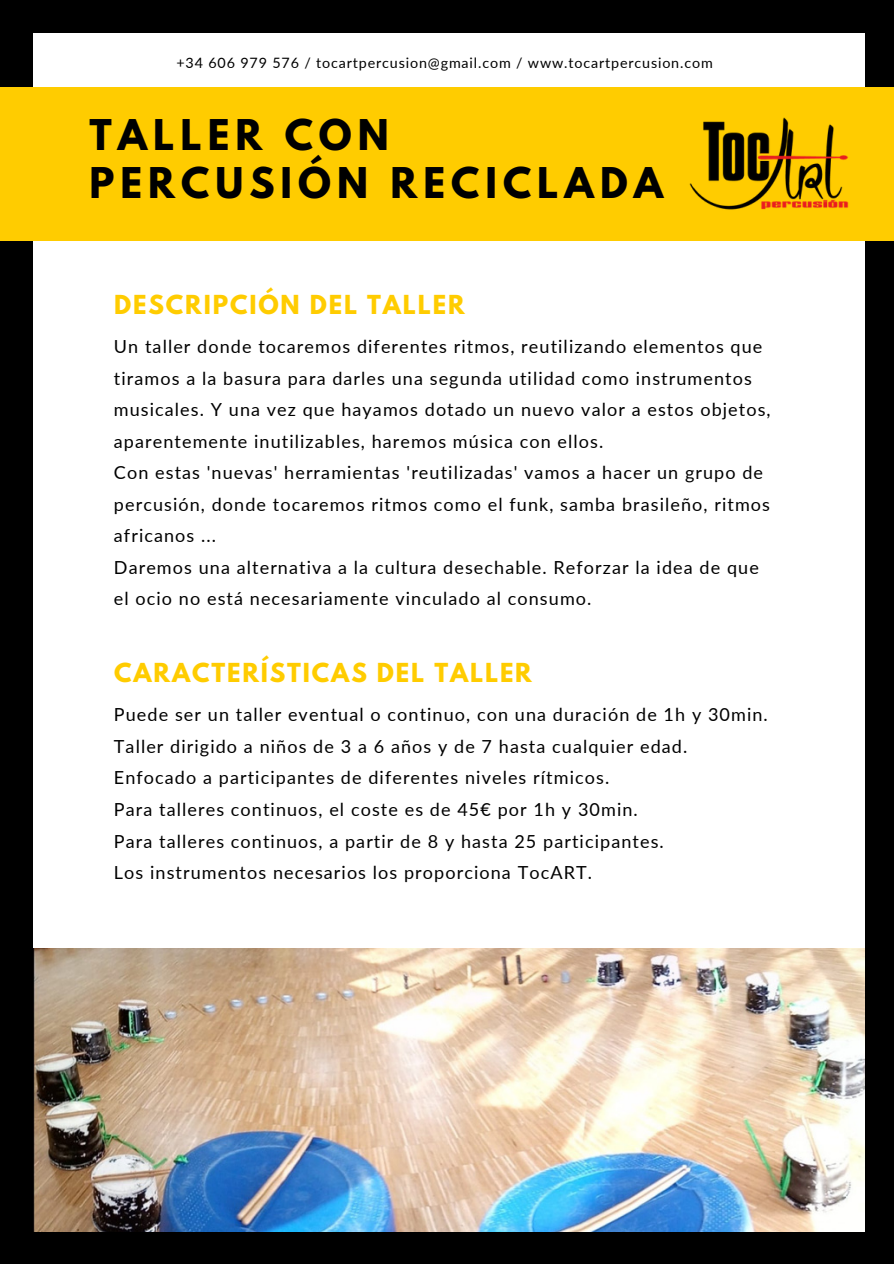
<style>
.page{position:relative;width:894px;height:1264px;background:#fff}
.page>*{position:absolute;margin:0;border:0;box-sizing:border-box;transform-origin:0 0}
.t1{font:700 37.5px/47.2px "League Spartan";letter-spacing:.16em;color:#000}
.t2{font:700 23.25px "League Spartan";letter-spacing:.08em;color:#fc0}
.t3{font:18px/31.5px "Lato";letter-spacing:.06em;color:#000}
.t4{font:14.25px "Lato";letter-spacing:.06em;color:#000}
</style>
<div class="page">
<div style="left:0;top:0;width:893px;height:1263px;background:#000"></div>
<div style="left:34px;top:33px;width:830px;height:1198px;background:#fff"></div>
<div style="left:0;top:87px;width:893px;height:154px;background:#fc0"></div>
<img style="left:34px;top:948px;width:830px;height:283px">
<img style="left:689px;top:75px;width:176px;height:177px">
<p class="t4" style="left:176px;top:54px;width:537px">+34 606 979 576 / tocartpercusion@gmail.com / www.tocartpercusion.com</p>
<p class="t1" style="left:89px;top:116px;width:575px">TALLER CON<br>PERCUSIÓN RECICLADA</p>
<p class="t2" style="left:114px;top:293px;width:352px">DESCRIPCIÓN DEL TALLER</p>
<p class="t3" style="left:114px;top:330px;width:650px">Un taller donde tocaremos diferentes ritmos, reutilizando elementos que</p>
<p class="t3" style="left:114px;top:362px;width:639px">tiramos a la basura para darles una segunda utilidad como instrumentos</p>
<p class="t3" style="left:114px;top:393px;width:658px">musicales. Y una vez que hayamos dotado un nuevo valor a estos objetos,</p>
<p class="t3" style="left:114px;top:425px;width:491px">aparentemente inutilizables, haremos música con ellos.</p>
<p class="t3" style="left:114px;top:456px;width:650px">Con estas 'nuevas' herramientas 'reutilizadas' vamos a hacer un grupo de</p>
<p class="t3" style="left:114px;top:488px;width:657px">percusión, donde tocaremos ritmos como el funk, samba brasileño, ritmos africanos ...</p>
<p class="t3" style="left:114px;top:551px;width:646px">Daremos una alternativa a la cultura desechable. Reforzar la idea de que el ocio no está necesariamente vinculado al consumo.</p>
<p class="t2" style="left:114px;top:661px;width:419px">CARACTERÍSTICAS DEL TALLER</p>
<p class="t3" style="left:114px;top:698px;width:655px">Puede ser un taller eventual o continuo, con una duración de 1h y 30min.</p>
<p class="t3" style="left:114px;top:730px;width:574px">Taller dirigido a niños de 3 a 6 años y de 7 hasta cualquier edad.</p>
<p class="t3" style="left:114px;top:761px;width:496px">Enfocado a participantes de diferentes niveles rítmicos.</p>
<p class="t3" style="left:114px;top:793px;width:525px">Para talleres continuos, el coste es de 45€ por 1h y 30min.</p>
<p class="t3" style="left:114px;top:824px;width:551px">Para talleres continuos, a partir de 8 y hasta 25 participantes.</p>
<p class="t3" style="left:114px;top:856px;width:479px">Los instrumentos necesarios los proporciona TocART.</p>
</div>
